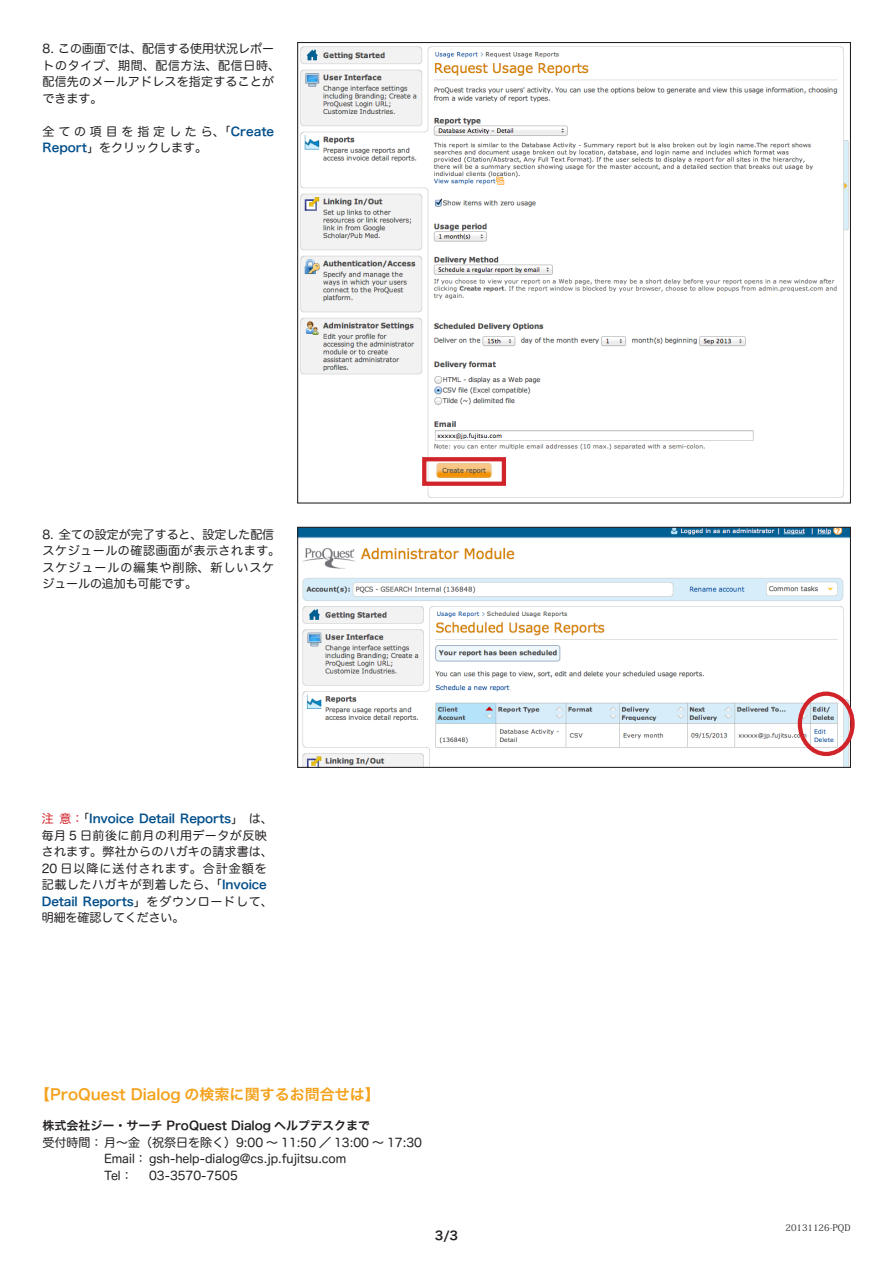
<style>
.page{position:relative;width:893px;height:1263px;background:#fff}
.page>*{position:absolute;margin:0;border:0;box-sizing:border-box;transform-origin:0 0}
.t1{font:15px "Hira Kaku Pro W6";color:#f4a11b}
.t2{font:12px/16.5px "Hira Maru Pro W4";letter-spacing:.015em;color:#231f20}
.t3{font:12px/16.5px "Hira Maru Pro W4";letter-spacing:.04em;color:#231f20}
.t4{font:12px/16.5px "Hira Maru Pro W4";letter-spacing:.05em;color:#231f20}
.t5{font:12px "Hira Kaku Pro W6";color:#231f20}
.t6{font:12px/16.5px "Hira Maru Pro W4";letter-spacing:.32em;color:#231f20}
.t7{font:9px "Koz Min Pr 6 N";color:#231f20}
.s1{font-family:"Hira Kaku Pro W6";color:#014e8a}
.s2{color:#d1232a}
</style>
<div class="page">
<img style="left:299px;top:529px;width:550px;height:237px">
<div style="left:297px;top:527px;width:554px;height:241px;border:1px solid #231f20"></div>
<img style="left:300px;top:46px;width:549px;height:452px">
<div style="left:422px;top:457px;width:84px;height:29px;border:4px solid #d1232a"></div>
<div style="left:798px;top:691px;width:57px;height:65px;border:4px solid #d1232a;border-radius:50%"></div>
<p class="t2" style="left:43px;top:40px;width:239px">8. この画面では、配信する使用状況レポートのタイプ、期間、配信方法、配信日時、配信先のメールアドレスを指定することができます。</p>
<p class="t6" style="left:43px;top:122px;width:233px">全ての項目を指定したら、「<span class="s1">Create<br>Report</span>」をクリックします。</p>
<p class="t4" style="left:43px;top:525px;width:239px">8. 全ての設定が完了すると、設定した配信スケジュールの確認画面が表示されます。スケジュールの編集や削除、新しいスケジュールの追加も可能です。</p>
<p class="t3" style="left:42px;top:810px;width:233px"><span class="s2">注意：</span>「<span class="s1">Invoice Detail Reports</span>」は、毎月 5 日前後に前月の利用データが反映されます。弊社からのハガキの請求書は、<br>20 日以降に送付されます。合計金額を記載したハガキが到着したら、「<span class="s1">Invoice<br>Detail Reports</span>」をダウンロードして、明細を確認してください。</p>
<p class="t1" style="left:35px;top:1080px;width:346px">【ProQuest Dialog の検索に関するお問合せは】</p>
<p class="t5" style="left:43px;top:1115px;width:329px">株式会社ジー･サーチ ProQuest Dialog ヘルプデスクまで</p>
<p class="t2" style="left:43px;top:1133px;width:381px">受付時間：月〜金（祝祭日を除く）9:00 〜 11:50 ／ 13:00 〜 17:30</p>
<p class="t2" style="left:104px;top:1149px;width:244px">Email： gsh-help-dialog@cs.jp.fujitsu.com<br>Tel：</p>
<p class="t2" style="left:149px;top:1166px;width:90px">03-3570-7505</p>
<p class="t5" style="left:435px;top:1224px;width:25px">3/3</p>
<p class="t7" style="left:785px;top:1223px;width:66px">20131126-PQD</p>
</div>
